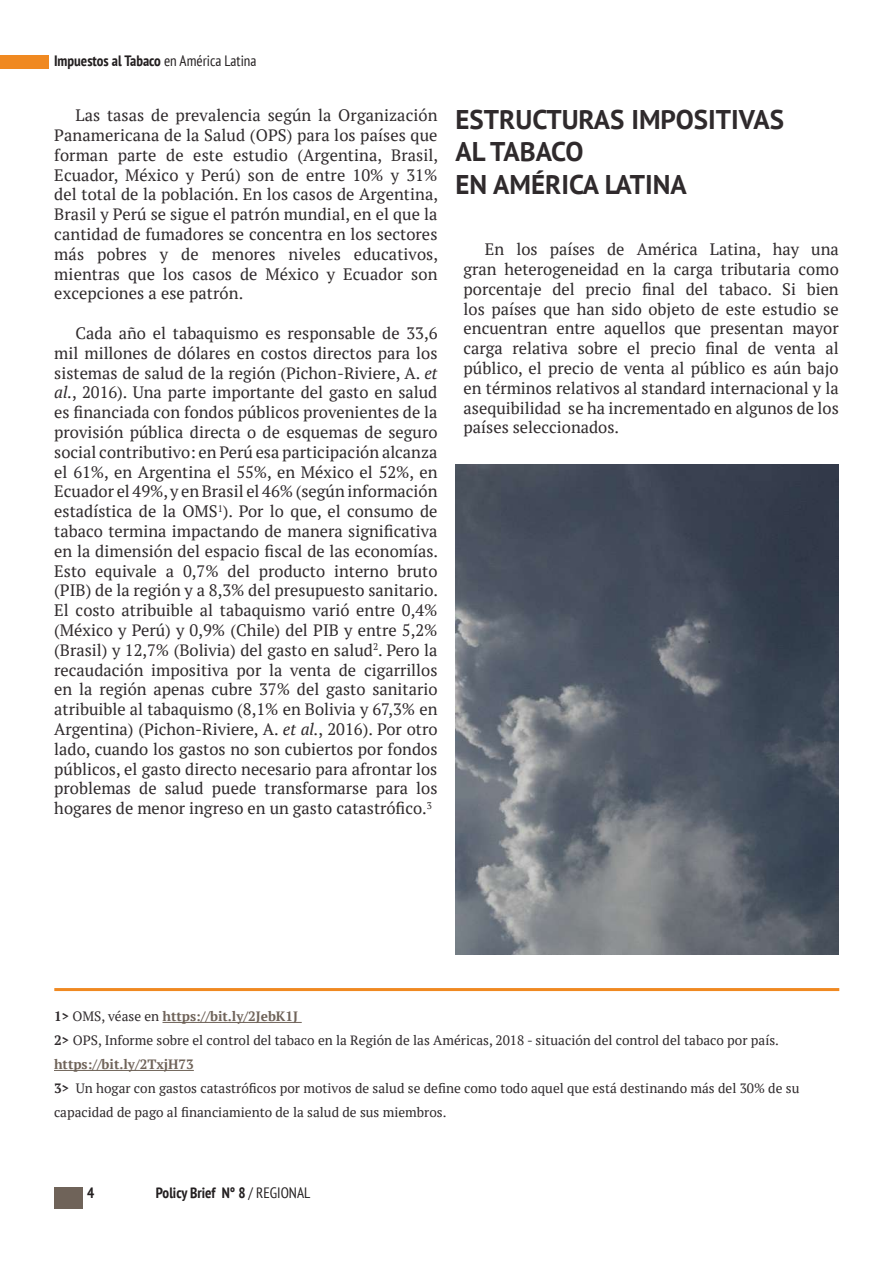
<style>
.page{position:relative;width:893px;height:1263px;background:#fff}
.page>*{position:absolute;margin:0;border:0;box-sizing:border-box;transform-origin:0 0}
.t1{font:700 27px/32.4px "PT Sans";color:#2f2a2c}
.t2{font:16.5px/19.8px "PT Serif";color:#2f2a2c;text-align:justify}
.t3{font:700 condensed 15px "PT Sans";color:#231f20}
.t4{font:13.5px/24px "PT Serif";color:#2f2a2c}
.s1{font-weight:400}
.s2{font-style:italic}
.s3{font-weight:700}
.s4{font-weight:700;color:#6f6359}
</style>
<div class="page">
<div style="left:54px;top:1187px;width:29px;height:22px;background:#6f6359"></div>
<div style="left:0;top:55px;width:49px;height:13px;background:#f08921"></div>
<hr style="left:162px;top:1022px;width:140px;height:1px;background:#6f6359">
<hr style="left:54px;top:1070px;width:140px;height:1px;background:#6f6359">
<hr style="left:54px;top:988px;width:785px;height:3px;background:#f08921">
<img style="left:455px;top:465px;width:384px;height:490px">
<p class="t3" style="left:54px;top:51px;width:204px">Impuestos al Tabaco <span class="s1">en América Latina</span></p>
<p class="t2" style="left:54px;top:105px;width:385px;text-indent:21px">Las tasas de prevalencia según la Organización Panamericana de la Salud (OPS) para los países que forman parte de este estudio (Argentina, Brasil, Ecuador, México y Perú) son de entre 10% y 31% del total de la población. En los casos de Argentina, Brasil y Perú se sigue el patrón mundial, en el que la cantidad de fumadores se concentra en los sectores más pobres y de menores niveles educativos, mientras que los casos de México y Ecuador son excepciones a ese patrón.</p>
<p class="t2" style="left:54px;top:323px;width:385px;text-indent:21px">Cada año el tabaquismo es responsable de 33,6 mil millones de dólares en costos directos para los sistemas de salud de la región (Pichon-Riviere, A. <span class="s2">et al.</span>, 2016). Una parte importante del gasto en salud es financiada con fondos públicos provenientes de la provisión pública directa o de esquemas de seguro social contributivo: en Perú esa participación alcanza el 61%, en Argentina el 55%, en México el 52%, en Ecuador el 49%, y en Brasil el 46% (según información estadística de la OMS<sup>1</sup>). Por lo que, el consumo de tabaco termina impactando de manera significativa en la dimensión del espacio fiscal de las economías.<br>Esto equivale a 0,7% del producto interno bruto (PIB) de la región y a 8,3% del presupuesto sanitario.<br>El costo atribuible al tabaquismo varió entre 0,4% (México y Perú) y 0,9% (Chile) del PIB y entre 5,2% (Brasil) y 12,7% (Bolivia) del gasto en salud<sup>2</sup>. Pero la recaudación impositiva por la venta de cigarrillos en la región apenas cubre 37% del gasto sanitario atribuible al tabaquismo (8,1% en Bolivia y 67,3% en Argentina) (Pichon-Riviere, A. <span class="s2">et al.</span>, 2016). Por otro lado, cuando los gastos no son cubiertos por fondos públicos, el gasto directo necesario para afrontar los problemas de salud puede transformarse para los hogares de menor ingreso en un gasto catastrófico.<sup>3</sup></p>
<h1 class="t1" style="left:455px;top:102px;width:330px">ESTRUCTURAS IMPOSITIVAS<br>AL TABACO<br>EN AMÉRICA LATINA</h1>
<p class="t2" style="left:464px;top:239px;width:377px;text-indent:21px">En los países de América Latina, hay una gran heterogeneidad en la carga tributaria como porcentaje del precio final del tabaco. Si bien los países que han sido objeto de este estudio se encuentran entre aquellos que presentan mayor carga relativa sobre el precio final de venta al público, el precio de venta al público es aún bajo en términos relativos al standard internacional y la asequibilidad se ha incrementado en algunos de los países seleccionados.</p>
<p class="t4" style="left:54px;top:1004px;width:747px"><span class="s3">1&gt;</span> OMS, véase en <span class="s4">https://bit.ly/2JebK1J<br></span><span class="s3">2&gt;</span> OPS, Informe sobre el control del tabaco en la Región de las Américas, 2018 - situación del control del tabaco por país. <span class="s4">https://bit.ly/2TxjH73<br></span><span class="s3">3&gt;</span> Un hogar con gastos catastróficos por motivos de salud se define como todo aquel que está destinando más del 30% de su capacidad de pago al financiamiento de la salud de sus miembros.</p>
<p class="t3" style="left:87px;top:1183px;width:9px">4</p>
<p class="t3" style="left:156px;top:1183px;width:156px">Policy Brief N° 8 <span class="s1">/ REGIONAL</span></p>
</div>
